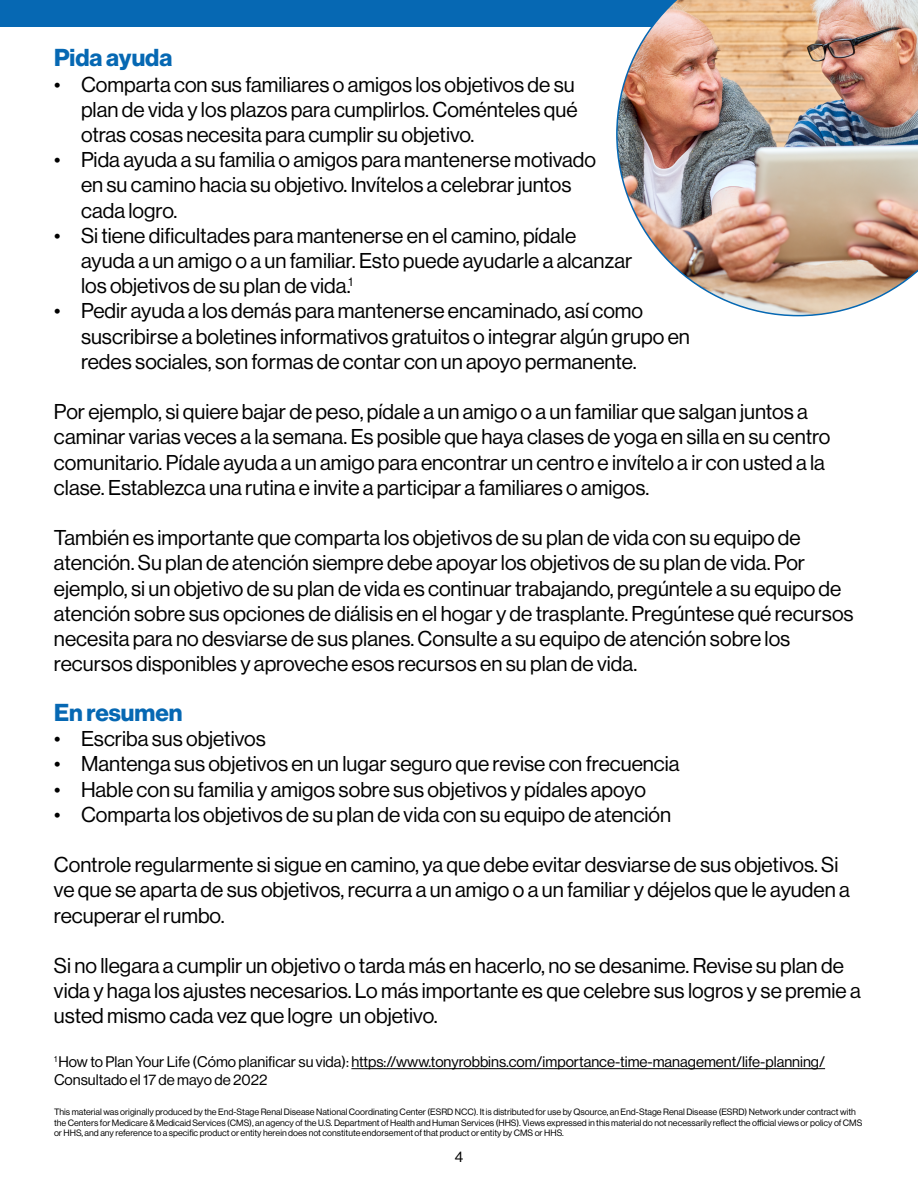
<style>
.page{position:relative;width:918px;height:1188px;background:#fff}
.page>*{position:absolute;margin:0;border:0;box-sizing:border-box;transform-origin:0 0}
.t1{font:24px "N Haas Grotesk DS Pro 75 Bd";color:#0668b3}
.Bullet_List_Level_1{font:21px/25.2px "N Haas Grotesk DS Pro 55 Rg";color:#000}
.Bullet_List_Level_1-2{font:15px/18px "N Haas Grotesk DS Pro 55 Rg";color:#000}
.t2{font:9px/10.8px "N Haas Grotesk DS Pro 55 Rg";color:#000}
</style>
<div class="page">
<div style="left:0;top:0;width:918px;height:27px;background:#0668b3"></div>
<hr style="left:351px;top:1068px;width:474px;height:1px;background:#000">
<img style="left:616px;top:0;width:302px;height:316px">
<h2 class="t1" style="left:54px;top:44px;width:120px">Pida ayuda</h2>
<p class="Bullet_List_Level_1" style="left:81px;top:72px;width:498px;text-indent:-27px">• Comparta con sus familiares o amigos los objetivos de su plan de vida y los plazos para cumplirlos. Coménteles qué otras cosas necesita para cumplir su objetivo.</p>
<p class="Bullet_List_Level_1" style="left:81px;top:147px;width:517px;text-indent:-27px">• Pida ayuda a su familia o amigos para mantenerse motivado en su camino hacia su objetivo. Invítelos a celebrar juntos cada logro.</p>
<p class="Bullet_List_Level_1" style="left:81px;top:223px;width:553px;text-indent:-27px">• Si tiene dificultades para mantenerse en el camino, pídale ayuda a un amigo o a un familiar. Esto puede ayudarle a alcanzar los objetivos de su plan de vida.<sup>1</sup></p>
<p class="Bullet_List_Level_1" style="left:81px;top:299px;width:610px;text-indent:-27px">• Pedir ayuda a los demás para mantenerse encaminado, así como suscribirse a boletines informativos gratuitos o integrar algún grupo en redes sociales, son formas de contar con un apoyo permanente.</p>
<p class="Bullet_List_Level_1" style="left:54px;top:399px;width:778px">Por ejemplo, si quiere bajar de peso, pídale a un amigo o a un familiar que salgan juntos a caminar varias veces a la semana. Es posible que haya clases de yoga en silla en su centro comunitario. Pídale ayuda a un amigo para encontrar un centro e invítelo a ir con usted a la clase. Establezca una rutina e invite a participar a familiares o amigos.</p>
<p class="Bullet_List_Level_1" style="left:54px;top:525px;width:801px">También es importante que comparta los objetivos de su plan de vida con su equipo de atención. Su plan de atención siempre debe apoyar los objetivos de su plan de vida. Por ejemplo, si un objetivo de su plan de vida es continuar trabajando, pregúntele a su equipo de atención sobre sus opciones de diálisis en el hogar y de trasplante. Pregúntese qué recursos necesita para no desviarse de sus planes. Consulte a su equipo de atención sobre los recursos disponibles y aproveche esos recursos en su plan de vida.</p>
<h2 class="t1" style="left:54px;top:699px;width:130px">En resumen</h2>
<p class="Bullet_List_Level_1" style="left:54px;top:726px;width:213px">• Escriba sus objetivos</p>
<p class="Bullet_List_Level_1" style="left:54px;top:752px;width:627px">• Mantenga sus objetivos en un lugar seguro que revise con frecuencia</p>
<p class="Bullet_List_Level_1" style="left:54px;top:777px;width:594px">• Hable con su familia y amigos sobre sus objetivos y pídales apoyo</p>
<p class="Bullet_List_Level_1" style="left:54px;top:802px;width:619px">• Comparta los objetivos de su plan de vida con su equipo de atención</p>
<p class="Bullet_List_Level_1" style="left:54px;top:852px;width:797px">Controle regularmente si sigue en camino, ya que debe evitar desviarse de sus objetivos. Si ve que se aparta de sus objetivos, recurra a un amigo o a un familiar y déjelos que le ayuden a recuperar el rumbo.</p>
<p class="Bullet_List_Level_1" style="left:54px;top:953px;width:808px">Si no llegara a cumplir un objetivo o tarda más en hacerlo, no se desanime. Revise su plan de vida y haga los ajustes necesarios. Lo más importante es que celebre sus logros y se premie a usted mismo cada vez que logre un objetivo.</p>
<p class="Bullet_List_Level_1-2" style="left:54px;top:1053px;width:773px"><sup>1</sup> How to Plan Your Life (Cómo planificar su vida): https://www.tonyrobbins.com/importance-time-management/life-planning/<br>Consultado el 17 de mayo de 2022</p>
<p class="t2" style="left:54px;top:1106px;width:810px">This material was originally produced by the End-Stage Renal Disease National Coordinating Center (ESRD NCC). It is distributed for use by Qsource, an End-Stage Renal Disease (ESRD) Network under contract with the Centers for Medicare &amp; Medicaid Services (CMS), an agency of the U.S. Department of Health and Human Services (HHS). Views expressed in this material do not necessarily reflect the official views or policy of CMS or HHS, and any reference to a specific product or entity herein does not constitute endorsement of that product or entity by CMS or HHS.</p>
<p class="Bullet_List_Level_1-2" style="left:455px;top:1148px;width:10px">4</p>
</div>
